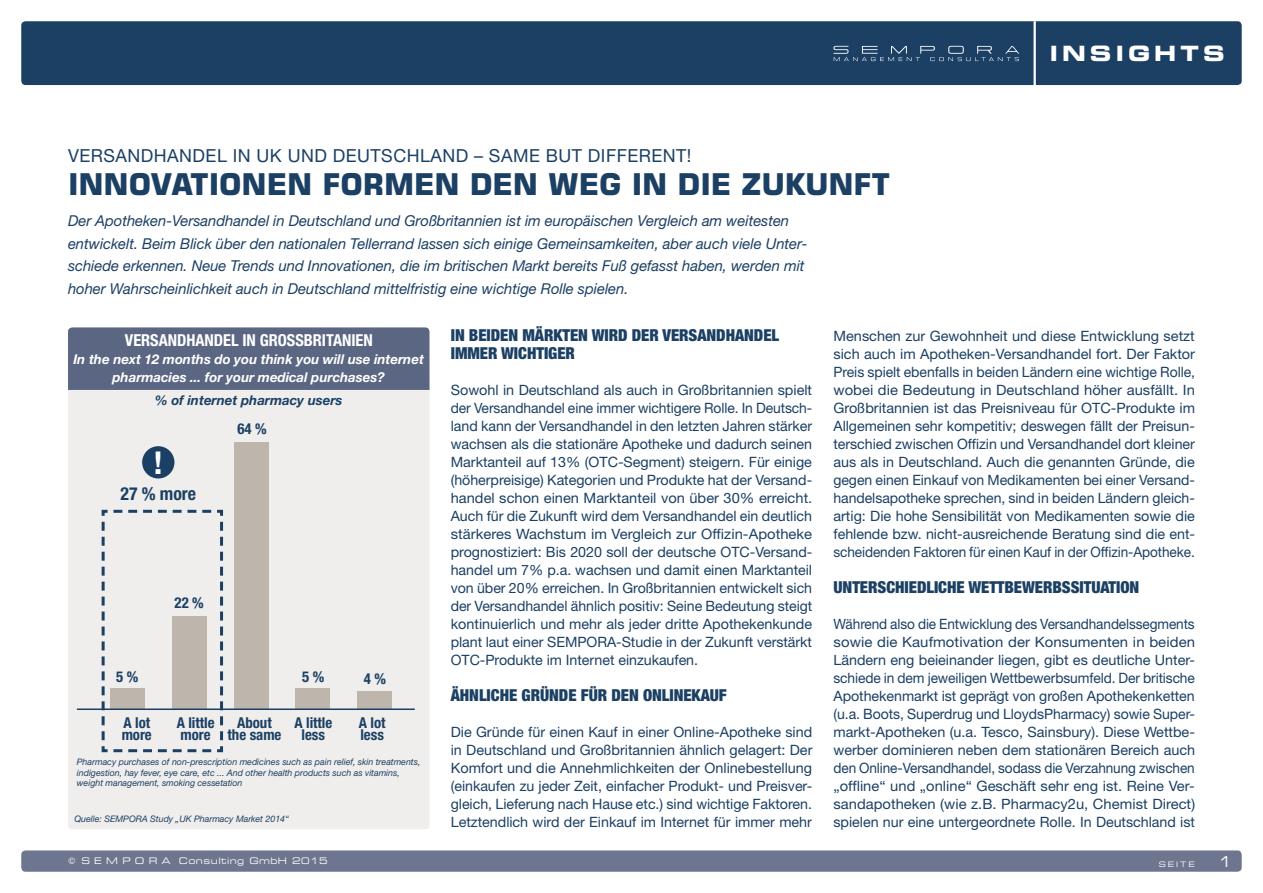
<style>
.page{position:relative;width:1263px;height:893px;background:#fff}
.page>*{position:absolute;margin:0;border:0;box-sizing:border-box;transform-origin:0 0}
.Inhalt_Zeile{font:700 31.5px "Helvetica Neue LT Std";color:#fff}
.Headline{font:700 30px "Square 721 BT";letter-spacing:-.005em;color:#1b4064}
.t1{font:700 expanded 21px "Square 721 BT";letter-spacing:.2em;color:#fff}
.Vorzeile{font:18px "Helvetica Neue LT Std";letter-spacing:.025em;color:#1b4064}
.Inhalt_Zeile-2{font:700 condensed 18px "Helvetica Neue LT Std";color:#1b4064}
.LT_ZWITI{font:900 condensed 16.5px/18px "Helvetica Neue LT Std";letter-spacing:-.005em;color:#1b4064}
.Inhalt_Zeile-3{font:700 condensed 16.5px "Helvetica Neue LT Std";color:#fff}
.Vorspann{font:italic 15px/22.5px "Helvetica Neue LT Std";letter-spacing:-.005em;color:#1b4064}
.Inhalt_Zeile-4{font:700 condensed 15px/12px "Helvetica Neue LT Std";color:#1b4064}
.t2{font:expanded 15px "Square 721 BT";color:#fff}
.LT{font:14.25px/18px "Helvetica Neue LT Std";letter-spacing:-.005em;color:#1b4064;text-align:justify}
.LT-2{font:14.25px/18px "Helvetica Neue LT Std";letter-spacing:-.005em;color:#1b4064;text-align:justify;scale:.96 1}
.Inhalt_Zeile-5{font:italic 700 13.5px/18px "Helvetica Neue LT Std";letter-spacing:-.005em;color:#fff;text-align:center}
.Inhalt_Zeile-6{font:italic 700 13.5px "Helvetica Neue LT Std";letter-spacing:-.005em;color:#1b4064}
.Fussnote{font:italic 9px/10.5px "Helvetica Neue LT Std";letter-spacing:-.005em;color:#1b4064}
.t3{font:expanded 9px "Square 721 BT";letter-spacing:.05em;color:#fff}
.t4{font:expanded 7.5px "Square 721 BT";letter-spacing:.26em;color:#fff}
</style>
<div class="page">
<div style="left:21px;top:21px;width:1221px;height:64px;background:#1b4064;border-radius:4px"></div>
<div style="left:21px;top:850px;width:1221px;height:22px;background:#6e758f;border-radius:4px"></div>
<svg style="left:833px;top:46px;width:186px;height:15px"></svg>
<hr style="left:1033px;top:21px;width:3px;height:65px;background:#fff">
<div style="left:68px;top:376px;width:361px;height:453px;background:#f0eeec;border-radius:4px"></div>
<svg style="left:101px;top:509px;width:123px;height:244px"></svg>
<div style="left:68px;top:327px;width:361px;height:63px;background:#5a6682"></div>
<div style="left:110px;top:689px;width:35px;height:20px;background:#beb6ad"></div>
<div style="left:172px;top:617px;width:35px;height:92px;background:#beb6ad"></div>
<div style="left:234px;top:442px;width:35px;height:267px;background:#beb6ad"></div>
<div style="left:296px;top:689px;width:34px;height:20px;background:#beb6ad"></div>
<div style="left:357px;top:691px;width:35px;height:18px;background:#beb6ad"></div>
<hr style="left:77px;top:708px;width:338px;height:2px;background:#1b4064">
<div style="left:142px;top:446px;width:32px;height:32px;background:#1b4064;border-radius:50%"></div>
<h3 class="t1" style="left:1050px;top:41px;width:176px">INSIGHTS</h3>
<p class="Vorzeile" style="left:68px;top:145px;width:625px">VERSANDHANDEL IN UK UND DEUTSCHLAND – SAME BUT DIFFERENT!</p>
<p class="Headline" style="left:68px;top:166px;width:824px">INNOVATIONEN FORMEN DEN WEG IN DIE ZUKUNFT</p>
<p class="Vorspann" style="left:68px;top:209px;width:741px">Der Apotheken-Versandhandel in Deutschland und Großbritannien ist im europäischen Vergleich am weitesten entwickelt. Beim Blick über den nationalen Tellerrand lassen sich einige Gemeinsamkeiten, aber auch viele Unter&shy;schiede erkennen. Neue Trends und Innovationen, die im britischen Markt bereits Fuß gefasst haben, werden mit hoher Wahrscheinlichkeit auch in Deutschland mittelfristig eine wichtige Rolle spielen.</p>
<p class="LT_ZWITI" style="left:451px;top:326px;width:330px">IN BEIDEN MÄRKTEN WIRD DER VERSANDHANDEL<br>IMMER WICHTIGER</p>
<p class="LT" style="left:451px;top:381px;width:363px">Sowohl in Deutschland als auch in Großbritannien spielt der Versandhandel eine immer wichtigere Rolle. In Deutsch&shy;land kann der Versandhandel in den letzten Jahren stärker wachsen als die stationäre Apotheke und dadurch seinen Marktanteil auf 13% (OTC-Segment) steigern. Für einige (höherpreisige) Kategorien und Produkte hat der Versand&shy;handel schon einen Marktanteil von über 30% erreicht.<br>Auch für die Zukunft wird dem Versandhandel ein deutlich stärkeres Wachstum im Vergleich zur Offizin-Apotheke prognostiziert: Bis 2020 soll der deutsche OTC-Versand&shy;handel um 7% p.a. wachsen und damit einen Marktanteil von über 20% erreichen. In Großbritannien entwickelt sich der Versandhandel ähnlich positiv: Seine Bedeutung steigt kontinuierlich und mehr als jeder dritte Apothekenkunde plant laut einer SEMPORA-Studie in der Zukunft verstärkt OTC-Produkte im Internet einzukaufen.</p>
<p class="LT_ZWITI" style="left:451px;top:686px;width:278px">ÄHNLICHE GRÜNDE FÜR DEN ONLINEKAUF</p>
<p class="LT" style="left:451px;top:723px;width:363px">Die Gründe für einen Kauf in einer Online-Apotheke sind in Deutschland und Großbritannien ähnlich gelagert: Der Komfort und die Annehmlichkeiten der Onlinebestellung (einkaufen zu jeder Zeit, einfacher Produkt- und Preisver&shy;gleich, Lieferung nach Hause etc.) sind wichtige Faktoren.<br>Letztendlich wird der Einkauf im Internet für immer mehr</p>
<p class="LT" style="left:833px;top:327px;width:363px">Menschen zur Gewohnheit und diese Entwicklung setzt sich auch im Apotheken-Versandhandel fort. Der Faktor Preis spielt ebenfalls in beiden Ländern eine wichtige Rolle, wobei die Bedeutung in Deutschland höher ausfällt. In Großbritannien ist das Preisniveau für OTC-Produkte im Allgemeinen sehr kompetitiv; deswegen fällt der Preisun&shy;terschied zwischen Offizin und Versandhandel dort kleiner aus als in Deutschland. Auch die genannten Gründe, die gegen einen Einkauf von Medikamenten bei einer Versand&shy;handelsapotheke sprechen, sind in beiden Ländern gleich&shy;artig: Die hohe Sensibilität von Medikamenten sowie die fehlende bzw. nicht-ausreichende Beratung sind die ent&shy;scheidenden Faktoren für einen Kauf in der Offizin-Apotheke.</p>
<p class="LT_ZWITI" style="left:833px;top:578px;width:307px">UNTERSCHIEDLICHE WETTBEWERBSSITUATION</p>
<p class="LT-2" style="left:833px;top:615px;width:378px">Während also die Entwicklung des Versandhandelssegments sowie die Kaufmotivation der Konsumenten in beiden Ländern eng beieinander liegen, gibt es deutliche Unter&shy;schiede in dem jeweiligen Wettbewerbsumfeld. Der britische Apothekenmarkt ist geprägt von großen Apothekenketten (u.a. Boots, Superdrug und LloydsPharmacy) sowie Super&shy;markt-Apotheken (u.a. Tesco, Sainsbury). Diese Wettbe&shy;werber dominieren neben dem stationären Bereich auch den Online-Versandhandel, sodass die Verzahnung zwischen „offline“ und „online“ Geschäft sehr eng ist. Reine Ver&shy;sandapotheken (wie z.B. Pharmacy2u, Chemist Direct) spielen nur eine untergeordnete Rolle. In Deutschland ist</p>
<p class="Inhalt_Zeile-3" style="left:125px;top:330px;width:249px">VERSANDHANDEL IN GROSSBRITANIEN</p>
<p class="Inhalt_Zeile-5" style="left:73px;top:350px;width:352px">In the next 12 months do you think you will use internet pharmacies ... for your medical purchases?</p>
<p class="Inhalt_Zeile-6" style="left:155px;top:392px;width:189px">% of internet pharmacy users</p>
<p class="Inhalt_Zeile-4" style="left:238px;top:422px;width:31px">64 %</p>
<p class="Inhalt_Zeile" style="left:154px;top:443px;width:10px">!</p>
<p class="Inhalt_Zeile-2" style="left:121px;top:483px;width:77px">27 % more</p>
<p class="Inhalt_Zeile-4" style="left:175px;top:596px;width:31px">22 %</p>
<p class="Inhalt_Zeile-4" style="left:302px;top:670px;width:24px">5 %</p>
<p class="Inhalt_Zeile-4" style="left:364px;top:672px;width:24px">4 %</p>
<p class="Inhalt_Zeile-4" style="left:116px;top:670px;width:24px">5 %</p>
<p class="Inhalt_Zeile-4" style="left:122px;top:717px;width:32px">A lot more</p>
<p class="Inhalt_Zeile-4" style="left:177px;top:717px;width:39px">A little more</p>
<p class="Inhalt_Zeile-4" style="left:228px;top:717px;width:55px;text-align:center">About the same</p>
<p class="Inhalt_Zeile-4" style="left:294px;top:717px;width:39px;text-align:center">A little less</p>
<p class="Inhalt_Zeile-4" style="left:359px;top:717px;width:28px">A lot less</p>
<p class="Fussnote" style="left:77px;top:757px;width:345px">Pharmacy purchases of non-prescription medicines such as pain relief, skin treatments, indigestion, hay fever, eye care, etc ... And other health products such as vitamins, weight management, smoking cessetation</p>
<p class="Fussnote" style="left:74px;top:814px;width:216px">Quelle: SEMPORA Study „UK Pharmacy Market 2014“</p>
<p class="t3" style="left:68px;top:855px;width:261px">© S E M P O R A Consulting GmbH 2015</p>
<p class="t4" style="left:1159px;top:859px;width:38px">SEITE</p>
<p class="t2" style="left:1218px;top:852px;width:16px">1</p>
</div>
